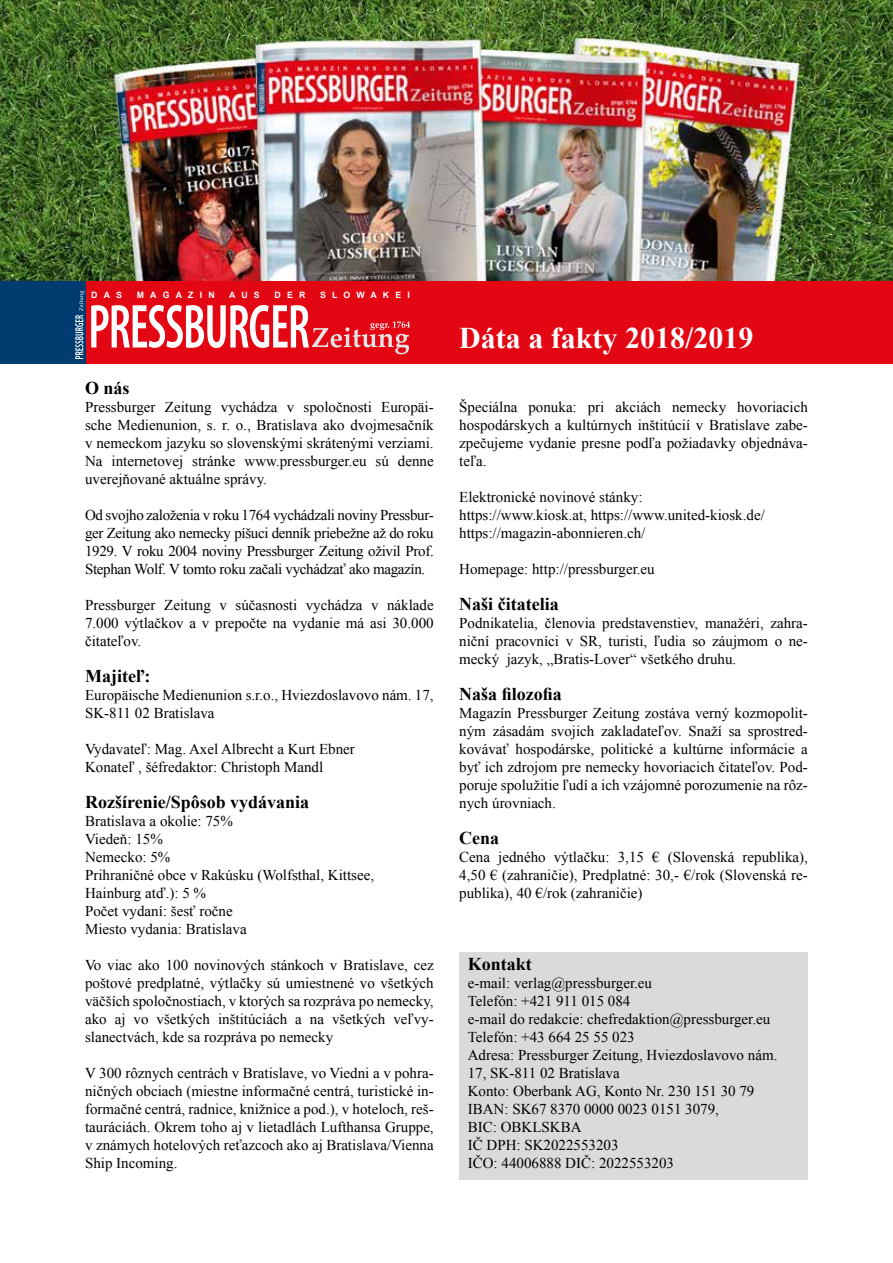
<style>
.page{position:relative;width:893px;height:1263px;background:#fff}
.page>*{position:absolute;margin:0;border:0;box-sizing:border-box;transform-origin:0 0}
.t1{font:700 30px "Times New Roman";color:#fff}
.t2{font:700 18px "Times New Roman";color:#000}
.t3{font:15px/18px "Times New Roman";color:#000;text-align:justify}
.t4{font:700 8.85px "Arial";letter-spacing:.7em;color:#fff}
</style>
<div class="page">
<img style="left:0;top:0;width:893px;height:281px">
<div style="left:64px;top:281px;width:829px;height:83px;background:#e30613"></div>
<div style="left:64px;top:281px;width:21px;height:83px;background:#003c70"></div>
<svg style="left:91px;top:305px;width:319px;height:49px"></svg>
<svg style="left:75px;top:291px;width:10px;height:68px"></svg>
<div style="left:0;top:281px;width:68px;height:83px;background:#003c70"></div>
<div style="left:459px;top:952px;width:349px;height:228px;background:#dadada"></div>
<p class="t4" style="left:91px;top:289px;width:32px">DAS</p>
<p class="t4" style="left:137px;top:289px;width:79px">MAGAZIN</p>
<p class="t4" style="left:229px;top:289px;width:32px">AUS</p>
<p class="t4" style="left:274px;top:289px;width:32px">DER</p>
<p class="t4" style="left:320px;top:289px;width:91px">SLOWAKEI</p>
<p class="t2" style="left:85px;top:376px;width:46px">O nás</p>
<p class="t3" style="left:85px;top:398px;width:350px">Pressburger Zeitung vychádza v spoločnosti Europäi&shy;sche Medienunion, s. r. o., Bratislava ako dvojmesačník v nemeckom jazyku so slovenskými skrátenými verziami.<br>Na internetovej stránke www.pressburger.eu sú denne uverejňované aktuálne správy.</p>
<p class="t3" style="left:85px;top:506px;width:350px">Od svojho založenia v roku 1764 vychádzali noviny Pressbur&shy;ger Zeitung ako nemecky píšuci denník priebežne až do roku 1929. V roku 2004 noviny Pressburger Zeitung oživil Prof.<br>Stephan Wolf. V tomto roku začali vychádzať ako magazín.</p>
<p class="t3" style="left:85px;top:596px;width:350px">Pressburger Zeitung v súčasnosti vychádza v náklade 7.000 výtlačkov a v prepočte na vydanie má asi 30.000 čitateľov.</p>
<p class="t2" style="left:85px;top:664px;width:67px">Majiteľ:</p>
<p class="t3" style="left:85px;top:686px;width:350px">Europäische Medienunion s.r.o., Hviezdoslavovo nám. 17,<br>SK-811 02 Bratislava</p>
<p class="t3" style="left:85px;top:740px;width:271px">Vydavateľ: Mag. Axel Albrecht a Kurt Ebner<br>Konateľ , šéfredaktor: Christoph Mandl</p>
<p class="t2" style="left:85px;top:790px;width:226px">Rozšírenie/Spôsob vydávania</p>
<p class="t3" style="left:85px;top:812px;width:291px;text-align:left">Bratislava a okolie: 75%<br>Viedeň: 15%<br>Nemecko: 5%<br>Prihraničné obce v Rakúsku (Wolfsthal, Kittsee,<br>Hainburg atď.): 5 %<br>Počet vydaní: šesť ročne<br>Miesto vydania: Bratislava</p>
<p class="t3" style="left:85px;top:956px;width:350px">Vo viac ako 100 novinových stánkoch v Bratislave, cez poštové predplatné, výtlačky sú umiestnené vo všetkých väčších spoločnostiach, v ktorých sa rozpráva po nemecky, ako aj vo všetkých inštitúciách a na všetkých veľvy&shy;slanectvách, kde sa rozpráva po nemecky</p>
<p class="t3" style="left:85px;top:1064px;width:350px">V 300 rôznych centrách v Bratislave, vo Viedni a v pohra&shy;ničných obciach (miestne informačné centrá, turistické in&shy;formačné centrá, radnice, knižnice a pod.), v hoteloch, reš&shy;tauráciách. Okrem toho aj v lietadlách Lufthansa Gruppe, v známych hotelových reťazcoch ako aj Bratislava/Vienna Ship Incoming.</p>
<h1 class="t1" style="left:459px;top:317px;width:296px">Dáta a fakty 2018/2019</h1>
<p class="t3" style="left:459px;top:398px;width:350px">Špeciálna ponuka: pri akciách nemecky hovoriacich hospodárskych a kultúrnych inštitúcií v Bratislave zabe&shy;zpečujeme vydanie presne podľa požiadavky objednáva&shy;teľa.</p>
<p class="t3" style="left:459px;top:488px;width:307px;text-align:left">Elektronické novinové stánky: https://www.kiosk.at, https://www.united-kiosk.de/ https://magazin-abonnieren.ch/</p>
<p class="t3" style="left:459px;top:560px;width:197px">Homepage: http://pressburger.eu</p>
<p class="t2" style="left:459px;top:592px;width:101px">Naši čitatelia</p>
<p class="t3" style="left:459px;top:614px;width:350px">Podnikatelia, členovia predstavenstiev, manažéri, zahra&shy;niční pracovníci v SR, turisti, ľudia so záujmom o ne&shy;mecký jazyk, „Bratis-Lover“ všetkého druhu.</p>
<p class="t2" style="left:459px;top:682px;width:104px">Naša filozofia</p>
<p class="t3" style="left:459px;top:704px;width:350px">Magazín Pressburger Zeitung zostáva verný kozmopolit&shy;ným zásadám svojich zakladateľov. Snaží sa sprostred&shy;kovávať hospodárske, politické a kultúrne informácie a byť ich zdrojom pre nemecky hovoriacich čitateľov. Pod&shy;poruje spolužitie ľudí a ich vzájomné porozumenie na rôz&shy;nych úrovniach.</p>
<p class="t2" style="left:459px;top:826px;width:41px">Cena</p>
<p class="t3" style="left:459px;top:848px;width:350px">Cena jedného výtlačku: 3,15 € (Slovenská republika), 4,50 € (zahraničie), Predplatné: 30,- €/rok (Slovenská re&shy;publika), 40 €/rok (zahraničie)</p>
<p class="t2" style="left:468px;top:952px;width:66px">Kontakt</p>
<p class="t3" style="left:468px;top:974px;width:311px;text-align:left">e-mail: verlag@pressburger.eu<br>Telefón: +421 911 015 084<br>e-mail do redakcie: chefredaktion@pressburger.eu<br>Telefón: +43 664 25 55 023<br>Adresa: Pressburger Zeitung, Hviezdoslavovo nám.<br>17, SK-811 02 Bratislava<br>Konto: Oberbank AG, Konto Nr. 230 151 30 79<br>IBAN: SK67 8370 0000 0023 0151 3079,<br>BIC: OBKLSKBA<br>IČ DPH: SK2022553203<br>IČO: 44006888 DIČ: 2022553203</p>
</div>
